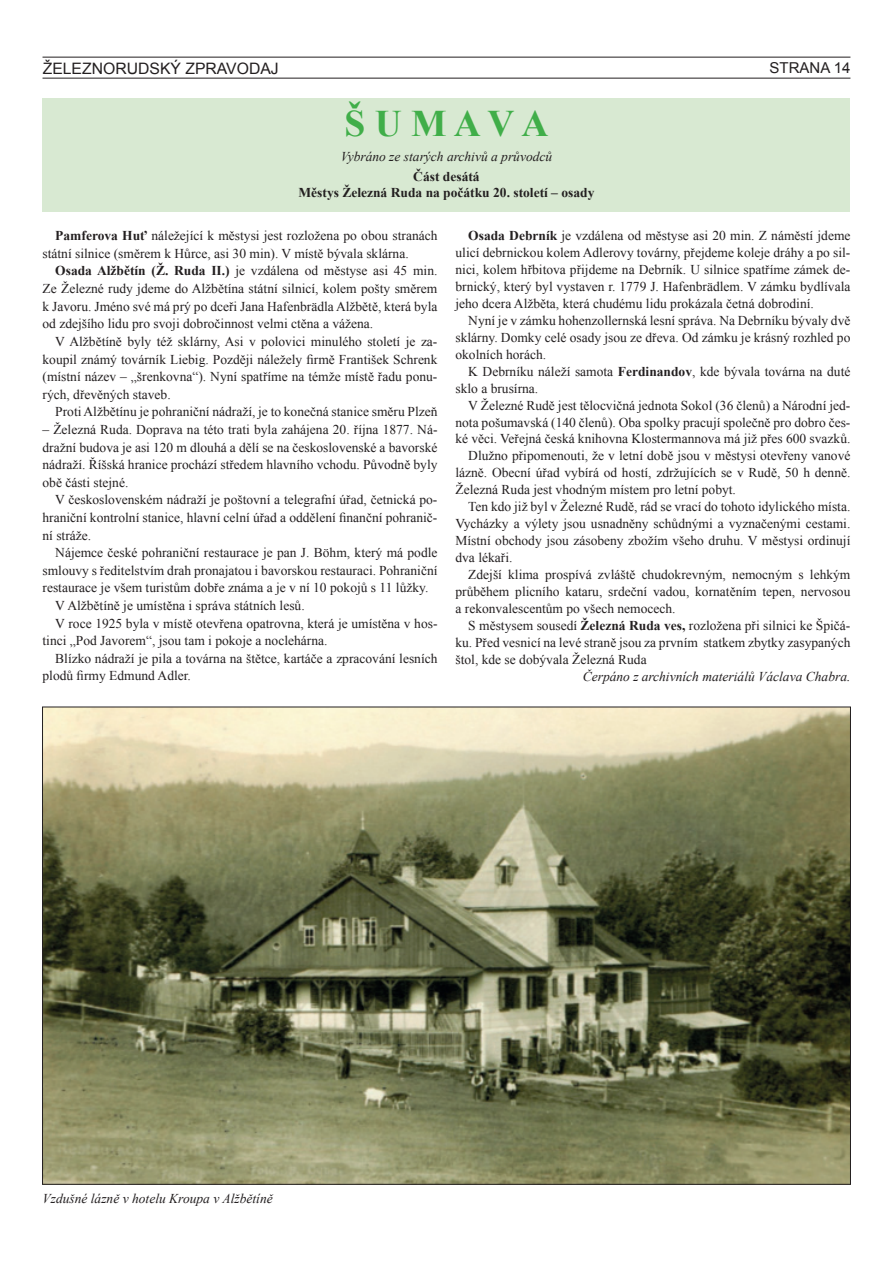
<style>
.page{position:relative;width:893px;height:1263px;background:#fff}
.page>*{position:absolute;margin:0;border:0;box-sizing:border-box;transform-origin:0 0}
.t1{font:700 37.5px "Times New Roman";color:#40ae49}
.t2{font:15.75px "Arial";color:#231f20}
.t3{font:15px "Arial";color:#231f20}
.t4{font:13.5px/17.5px "Times New Roman";color:#231f20;text-align:justify}
.t5{font:italic 13.5px "Times New Roman";color:#231f20}
.t6{font:700 13.5px/16.2px "Times New Roman";color:#231f20;text-align:center}
.s1{font-weight:700}
</style>
<div class="page">
<hr style="left:43px;top:78px;width:807px;height:1px;background:#231f20">
<hr style="left:43px;top:57px;width:807px;height:1px;background:#231f20">
<div style="left:43px;top:98px;width:807px;height:114px;background:#d8e9d2"></div>
<img style="left:44px;top:709px;width:805px;height:474px">
<p class="t2" style="left:43px;top:58px;width:237px">ŽELEZNORUDSKÝ ZPRAVODAJ</p>
<p class="t3" style="left:770px;top:58px;width:82px">STRANA 14</p>
<h1 class="t1" style="left:345px;top:97px;width:205px">Š U M A V A</h1>
<p class="t5" style="left:341px;top:147px;width:213px">Vybráno ze starých archivů a průvodců</p>
<p class="t6" style="left:299px;top:168px;width:297px">Část desátá<br>Městys Železná Ruda na počátku 20. století – osady</p>
<p class="t4" style="left:43px;top:227px;width:396px;text-indent:13px"><span class="s1">Pamferova Huť</span> náležející k městysi jest rozložena po obou stranách státní silnice (směrem k Hůrce, asi 30 min). V místě bývala sklárna.</p>
<p class="t4" style="left:43px;top:262px;width:396px;text-indent:13px"><span class="s1">Osada Alžbětín (Ž. Ruda II.)</span> je vzdálena od městyse asi 45 min.<br>Ze Železné rudy jdeme do Alžbětína státní silnicí, kolem pošty směrem k Javoru. Jméno své má prý po dceři Jana Hafenbrädla Alžbětě, která byla od zdejšího lidu pro svoji dobročinnost velmi ctěna a vážena.</p>
<p class="t4" style="left:43px;top:332px;width:396px;text-indent:13px">V Alžbětíně byly též sklárny, Asi v polovici minulého století je za&shy;koupil známý továrník Liebig. Později náležely firmě František Schrenk (místní název – „šrenkovna“). Nyní spatříme na témže místě řadu ponu&shy;rých, dřevěných staveb.</p>
<p class="t4" style="left:55px;top:403px;width:384px">Proti Alžbětínu je pohraniční nádraží, je to konečná stanice směru Plzeň</p>
<p class="t4" style="left:43px;top:420px;width:396px">– Železná Ruda. Doprava na této trati byla zahájena 20. října 1877. Ná&shy;dražní budova je asi 120 m dlouhá a dělí se na československé a bavorské nádraží. Říšská hranice prochází středem hlavního vchodu. Původně byly obě části stejné.</p>
<p class="t4" style="left:43px;top:491px;width:396px;text-indent:13px">V československém nádraží je poštovní a telegrafní úřad, četnická po&shy;hraniční kontrolní stanice, hlavní celní úřad a oddělení finanční pohranič&shy;ní stráže.</p>
<p class="t4" style="left:55px;top:544px;width:384px">Nájemce české pohraniční restaurace je pan J. Böhm, který má podle</p>
<p class="t4" style="left:43px;top:561px;width:396px">smlouvy s ředitelstvím drah pronajatou i bavorskou restauraci. Pohraniční</p>
<p class="t4" style="left:43px;top:579px;width:387px">restaurace je všem turistům dobře známa a je v ní 10 pokojů s 11 lůžky.</p>
<p class="t4" style="left:55px;top:596px;width:251px">V Alžbětíně je umístěna i správa státních lesů.</p>
<p class="t4" style="left:55px;top:614px;width:384px">V roce 1925 byla v místě otevřena opatrovna, která je umístěna v hos-</p>
<p class="t4" style="left:43px;top:632px;width:286px">tinci „Pod Javorem“, jsou tam i pokoje a noclehárna.</p>
<p class="t4" style="left:55px;top:649px;width:384px">Blízko nádraží je pila a továrna na štětce, kartáče a zpracování lesních</p>
<p class="t4" style="left:43px;top:667px;width:150px">plodů firmy Edmund Adler.</p>
<p class="t4" style="left:455px;top:227px;width:396px;line-height:17px;text-indent:13px"><span class="s1">Osada Debrník</span> je vzdálena od městyse asi 20 min. Z náměstí jdeme ulicí debrnickou kolem Adlerovy továrny, přejdeme koleje dráhy a po sil&shy;nici, kolem hřbitova přijdeme na Debrník. U silnice spatříme zámek de&shy;brnický, který byl vystaven r. 1779 J. Hafenbrädlem. V zámku bydlívala jeho dcera Alžběta, která chudému lidu prokázala četná dobrodiní.</p>
<p class="t4" style="left:455px;top:312px;width:396px;line-height:17px;text-indent:13px">Nyní je v zámku hohenzollernská lesní správa. Na Debrníku bývaly dvě sklárny. Domky celé osady jsou ze dřeva. Od zámku je krásný rozhled po okolních horách.</p>
<p class="t4" style="left:455px;top:363px;width:396px;line-height:17px;text-indent:13px">K Debrníku náleží samota <span class="s1">Ferdinandov</span>, kde bývala továrna na duté sklo a brusírna.</p>
<p class="t4" style="left:468px;top:396px;width:384px">V Železné Rudě jest tělocvičná jednota Sokol (36 členů) a Národní jed-</p>
<p class="t4" style="left:455px;top:413px;width:396px">nota pošumavská (140 členů). Oba spolky pracují společně pro dobro čes-</p>
<p class="t4" style="left:455px;top:430px;width:396px">ké věci. Veřejná česká knihovna Klostermannova má již přes 600 svazků.</p>
<p class="t4" style="left:468px;top:447px;width:384px">Dlužno připomenouti, že v letní době jsou v městysi otevřeny vanové</p>
<p class="t4" style="left:455px;top:464px;width:396px">lázně. Obecní úřad vybírá od hostí, zdržujících se v Rudě, 50 h denně.</p>
<p class="t4" style="left:455px;top:481px;width:282px">Železná Ruda jest vhodným místem pro letní pobyt.</p>
<p class="t4" style="left:468px;top:498px;width:384px">Ten kdo již byl v Železné Rudě, rád se vrací do tohoto idylického místa.</p>
<p class="t4" style="left:455px;top:515px;width:396px">Vycházky a výlety jsou usnadněny schůdnými a vyznačenými cestami.</p>
<p class="t4" style="left:455px;top:531px;width:396px">Místní obchody jsou zásobeny zbožím všeho druhu. V městysi ordinují</p>
<p class="t4" style="left:455px;top:548px;width:58px">dva lékaři.</p>
<p class="t4" style="left:468px;top:565px;width:384px">Zdejší klima prospívá zvláště chudokrevným, nemocným s lehkým</p>
<p class="t4" style="left:455px;top:582px;width:396px">průběhem plicního kataru, srdeční vadou, kornatěním tepen, nervosou</p>
<p class="t4" style="left:455px;top:599px;width:222px">a rekonvalescentům po všech nemocech.</p>
<p class="t4" style="left:468px;top:616px;width:384px">S městysem sousedí <span class="s1">Železná Ruda ves,</span> rozložena při silnici ke Špičá-</p>
<p class="t4" style="left:455px;top:633px;width:396px">ku. Před vesnicí na levé straně jsou za prvním statkem zbytky zasypaných</p>
<p class="t4" style="left:455px;top:650px;width:193px">štol, kde se dobývala Železná Ruda</p>
<p class="t5" style="left:583px;top:667px;width:269px">Čerpáno z archivních materiálů Václava Chabra.</p>
<p class="t5" style="left:43px;top:1189px;width:232px">Vzdušné lázně v hotelu Kroupa v Alžbětíně</p>
</div>
